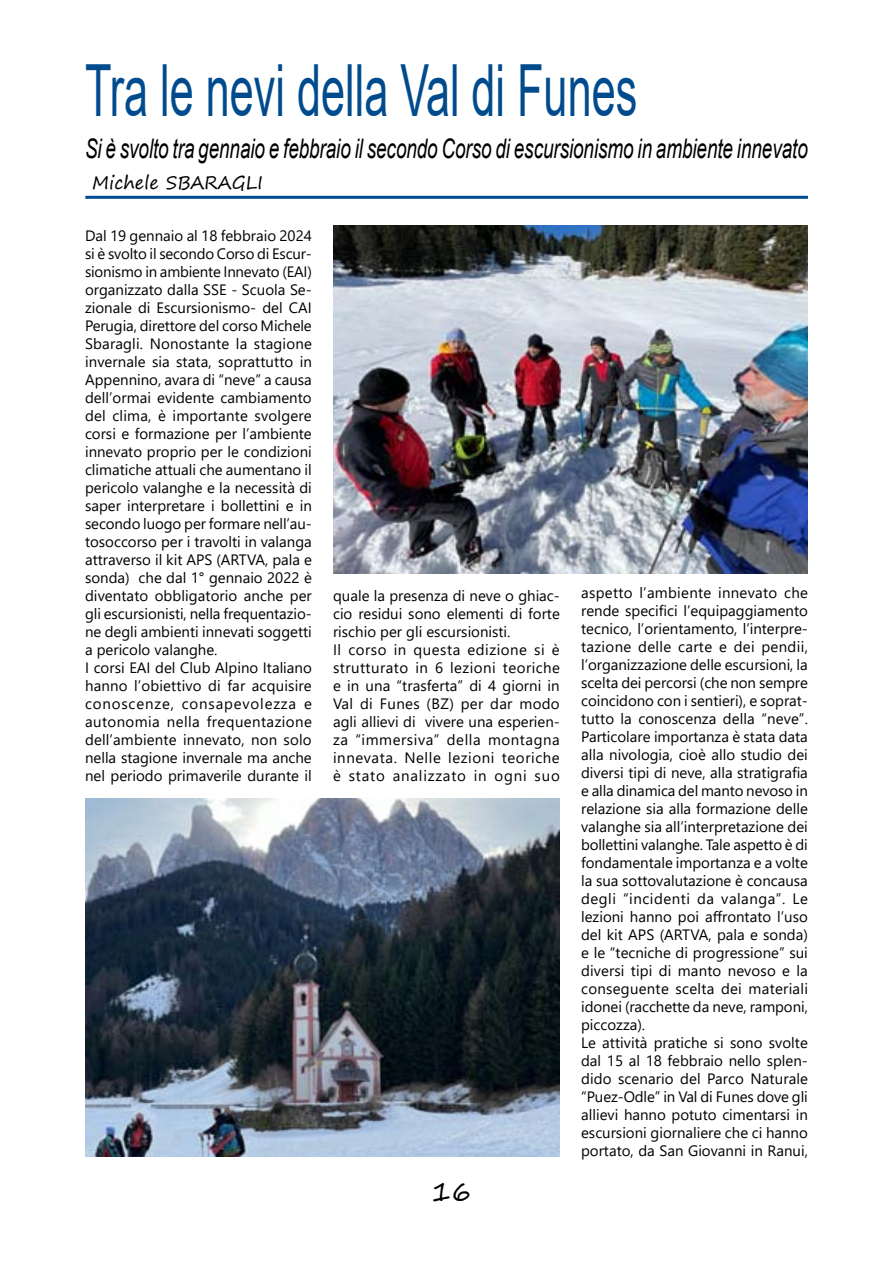
<style>
.page{position:relative;width:893px;height:1263px;background:#fff}
.page>*{position:absolute;margin:0;border:0;box-sizing:border-box;transform-origin:0 0}
.t1{font:72px "Arial";color:#004b8d;scale:.6 1}
.t2{font:italic 27px "Arial";letter-spacing:-.005em;color:#000;scale:.7 1}
.t3{font:27px "Segoe Print";color:#000}
.t4{font:18px "Segoe Print";color:#000}
.t5{font:15px/18px "Segoe UI";color:#000}
.t6{font:15px/18px "Segoe UI";letter-spacing:.025em;color:#000}
</style>
<div class="page">
<hr style="left:85px;top:196px;width:723px;height:3px;background:#004b8d">
<img style="left:333px;top:225px;width:475px;height:348px">
<img style="left:85px;top:799px;width:475px;height:358px">
<h1 class="t1" style="left:85px;top:41px;width:922px">Tra le nevi della Val di Funes</h1>
<h2 class="t2" style="left:85px;top:131px;width:1034px">Si è svolto tra gennaio e febbraio il secondo Corso di escursionismo in ambiente innevato</h2>
<p class="t4" style="left:92px;top:166px;width:172px">Michele SBARAGLI</p>
<p class="t5" style="left:85px;top:225px;width:228px">Dal 19 gennaio al 18 febbraio 2024 si è svolto il secondo Corso di Escur&shy;sionismo in ambiente Innevato (EAI) organizzato dalla SSE - Scuola Se&shy;zionale di Escursionismo- del CAI Perugia, direttore del corso Michele Sbaragli. Nonostante la stagione invernale sia stata, soprattutto in Appennino, avara di “neve” a causa dell’ormai evidente cambiamento del clima, è importante svolgere corsi e formazione per l’ambiente innevato proprio per le condizioni climatiche attuali che aumentano il pericolo valanghe e la necessità di saper interpretare i bollettini e in secondo luogo per formare nell’au&shy;tosoccorso per i travolti in valanga attraverso il kit APS (ARTVA, pala e sonda) che dal 1° gennaio 2022 è diventato obbligatorio anche per gli escursionisti, nella frequentazio&shy;ne degli ambienti innevati soggetti a pericolo valanghe.<br>I corsi EAI del Club Alpino Italiano hanno l’obiettivo di far acquisire conoscenze, consapevolezza e autonomia nella frequentazione dell’ambiente innevato, non solo nella stagione invernale ma anche nel periodo primaverile durante il</p>
<p class="t6" style="left:333px;top:585px;width:228px">quale la presenza di neve o ghiac&shy;cio residui sono elementi di forte rischio per gli escursionisti.<br>Il corso in questa edizione si è strutturato in 6 lezioni teoriche e in una “trasferta” di 4 giorni in<br>Val di Funes (BZ) per dar modo agli allievi di vivere una esperien&shy;za “immersiva” della montagna innevata. Nelle lezioni teoriche è stato analizzato in ogni suo</p>
<p class="t5" style="left:581px;top:582px;width:228px">aspetto l’ambiente innevato che rende specifici l’equipaggiamento tecnico, l’orientamento, l’interpre&shy;tazione delle carte e dei pendii, l’organizzazione delle escursioni, la scelta dei percorsi (che non sempre coincidono con i sentieri), e soprat&shy;tutto la conoscenza della “neve”.<br>Particolare importanza è stata data alla nivologia, cioè allo studio dei diversi tipi di neve, alla stratigrafia e alla dinamica del manto nevoso in relazione sia alla formazione delle valanghe sia all’interpretazione dei bollettini valanghe. Tale aspetto è di fondamentale importanza e a volte la sua sottovalutazione è concausa degli “incidenti da valanga”. Le lezioni hanno poi affrontato l’uso del kit APS (ARTVA, pala e sonda) e le “tecniche di progressione” sui diversi tipi di manto nevoso e la conseguente scelta dei materiali idonei (racchette da neve, ramponi, piccozza).<br>Le attività pratiche si sono svolte dal 15 al 18 febbraio nello splen&shy;dido scenario del Parco Naturale “Puez-Odle” in Val di Funes dove gli allievi hanno potuto cimentarsi in escursioni giornaliere che ci hanno portato, da San Giovanni in Ranui,</p>
<h2 class="t3" style="left:432px;top:1167px;width:41px">16</h2>
</div>
